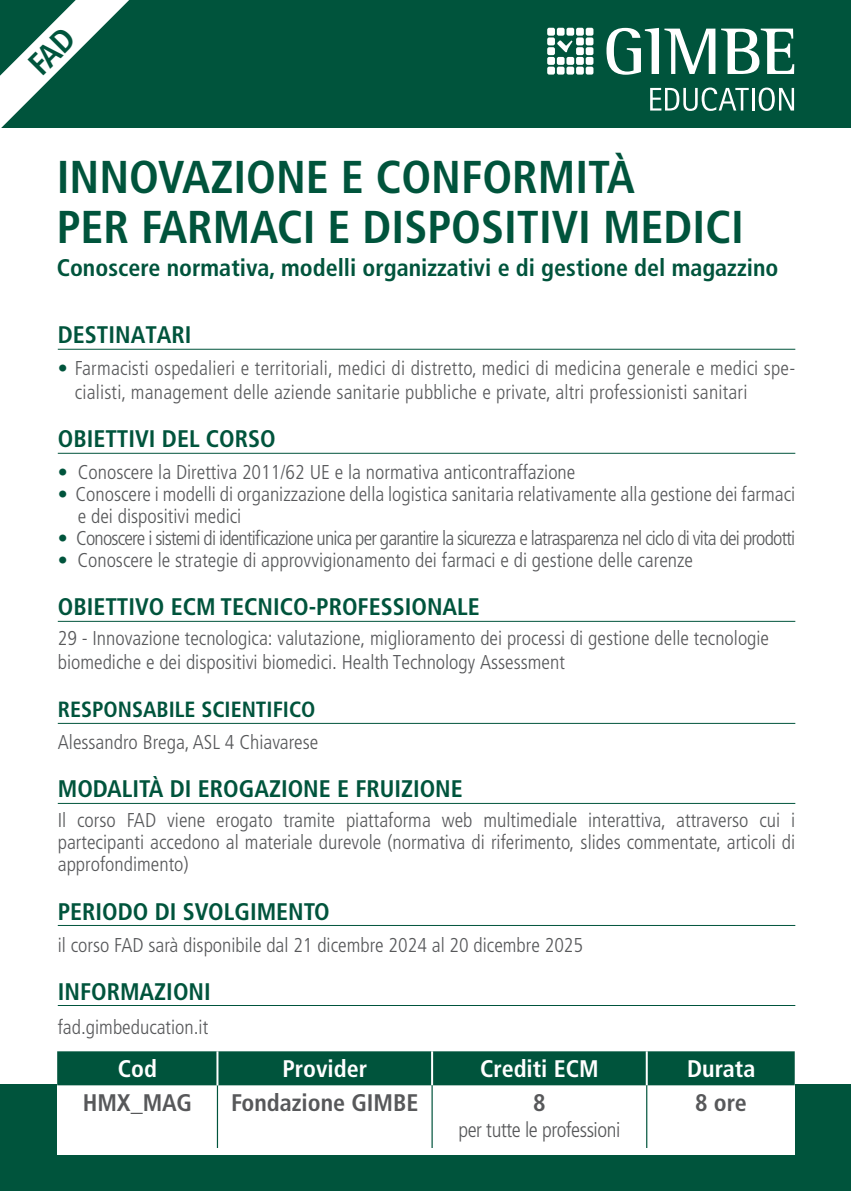
<style>
.page{position:relative;width:851px;height:1191px;background:#fff}
.page>*{position:absolute;margin:0;border:0;box-sizing:border-box;transform-origin:0 0}
.t1{font:700 condensed 46px/50px "Frutiger LT Std";color:#00543c}
.t2{font:700 condensed 24px "Frutiger LT Std";color:#00543c}
.t3{font:700 condensed 24px "Frutiger LT Std";color:#fff}
.t4{font:700 condensed 24px "Frutiger LT Std";color:#57585a}
.t5{font:700 condensed 22px "Frutiger LT Std";color:#00543c}
.t6{font:300 condensed 21px "Frutiger LT Std";letter-spacing:-.02em;color:#57585a}
.t7{font:300 condensed 20px/22px "Frutiger LT Std";color:#57585a}
.t8{font:300 condensed 20px/24px "Frutiger LT Std";letter-spacing:.01em;color:#58595b}
.t9{font:300 condensed 20px "Frutiger LT Std";letter-spacing:-.04em;color:#57585a}
.s1{font-weight:400;color:#00543c}
</style>
<div class="page">
<hr style="left:58px;top:349px;width:737px;height:1px;background:#00543c">
<hr style="left:58px;top:453px;width:737px;height:1px;background:#00543c">
<hr style="left:58px;top:621px;width:737px;height:1px;background:#00543c">
<hr style="left:58px;top:723px;width:737px;height:1px;background:#00543c">
<hr style="left:58px;top:803px;width:737px;height:1px;background:#00543c">
<hr style="left:58px;top:925px;width:737px;height:1px;background:#00543c">
<hr style="left:58px;top:1005px;width:737px;height:1px;background:#00543c">
<div style="left:0;top:0;width:850px;height:127px;background:#00543c"></div>
<div style="left:0;top:1085px;width:850px;height:106px;background:#00543c"></div>
<svg style="left:606px;top:28px;width:109px;height:47px"></svg>
<svg style="left:721px;top:29px;width:73px;height:45px"></svg>
<div style="left:547px;top:28px;width:8px;height:8px;background:#fff;border-radius:2px"></div>
<div style="left:556px;top:28px;width:8px;height:8px;background:#fff;border-radius:2px"></div>
<div style="left:566px;top:28px;width:8px;height:8px;background:#fff;border-radius:2px"></div>
<div style="left:576px;top:28px;width:7px;height:8px;background:#fff;border-radius:2px"></div>
<div style="left:585px;top:28px;width:8px;height:8px;background:#fff;border-radius:2px"></div>
<div style="left:547px;top:37px;width:8px;height:8px;background:#fff;border-radius:2px"></div>
<div style="left:576px;top:37px;width:7px;height:8px;background:#fff;border-radius:2px"></div>
<div style="left:585px;top:37px;width:8px;height:8px;background:#fff;border-radius:2px"></div>
<div style="left:547px;top:47px;width:8px;height:8px;background:#fff;border-radius:2px"></div>
<div style="left:576px;top:47px;width:7px;height:8px;background:#fff;border-radius:2px"></div>
<div style="left:585px;top:47px;width:8px;height:8px;background:#fff;border-radius:2px"></div>
<div style="left:547px;top:57px;width:8px;height:8px;background:#fff;border-radius:2px"></div>
<div style="left:556px;top:57px;width:8px;height:8px;background:#fff;border-radius:2px"></div>
<div style="left:566px;top:57px;width:8px;height:8px;background:#fff;border-radius:2px"></div>
<div style="left:576px;top:57px;width:7px;height:8px;background:#fff;border-radius:2px"></div>
<div style="left:585px;top:57px;width:8px;height:8px;background:#fff;border-radius:2px"></div>
<div style="left:547px;top:67px;width:8px;height:8px;background:#fff;border-radius:2px"></div>
<div style="left:556px;top:67px;width:8px;height:8px;background:#fff;border-radius:2px"></div>
<div style="left:566px;top:67px;width:8px;height:8px;background:#fff;border-radius:2px"></div>
<div style="left:576px;top:67px;width:7px;height:8px;background:#fff;border-radius:2px"></div>
<div style="left:585px;top:67px;width:8px;height:8px;background:#fff;border-radius:2px"></div>
<svg style="left:650px;top:88px;width:98px;height:23px"></svg>
<hr style="left:751px;top:88px;width:3px;height:23px;background:#fff">
<svg style="left:758px;top:88px;width:36px;height:23px"></svg>
<svg style="left:557px;top:40px;width:15px;height:12px"></svg>
<div style="left:57px;top:1051px;width:737px;height:103px;background:#fff"></div>
<div style="left:57px;top:1051px;width:737px;height:34px;background:#00543c"></div>
<hr style="left:431px;top:1051px;width:2px;height:34px;background:#fff">
<hr style="left:645px;top:1051px;width:2px;height:34px;background:#fff">
<hr style="left:217px;top:1085px;width:1px;height:63px;background:#00543c">
<hr style="left:216px;top:1051px;width:2px;height:34px;background:#fff">
<hr style="left:431px;top:1085px;width:1px;height:63px;background:#00543c">
<hr style="left:646px;top:1085px;width:1px;height:63px;background:#00543c">
<svg style="left:0;top:0;width:129px;height:128px"></svg>
<p class="t1" style="left:57px;top:152px;width:688px">INNOVAZIONE E CONFORMITÀ<br>PER FARMACI E DISPOSITIVI MEDICI</p>
<p class="t2" style="left:57px;top:253px;width:723px">Conoscere normativa, modelli organizzativi e di gestione del magazzino</p>
<p class="t2" style="left:58px;top:321px;width:135px">DESTINATARI</p>
<p class="t8" style="left:75px;top:357px;width:722px;text-indent:-17px"><span class="s1">•</span> Farmacisti ospedalieri e territoriali, medici di distretto, medici di medicina generale e medici spe&shy;cialisti, management delle aziende sanitarie pubbliche e private, altri professionisti sanitari</p>
<p class="t2" style="left:58px;top:425px;width:219px">OBIETTIVI DEL CORSO</p>
<p class="t7" style="left:58px;top:462px;width:519px"><span class="s1">•</span> Conoscere la Direttiva 2011/62 UE e la normativa anticontraffazione</p>
<p class="t7" style="left:78px;top:484px;width:718px;text-indent:-20px"><span class="s1">•</span> Conoscere i modelli di organizzazione della logistica sanitaria relativamente alla gestione dei farmaci e dei dispositivi medici</p>
<p class="t9" style="left:58px;top:527px;width:738px"><span class="s1">•</span> Conoscere i sistemi di identificazione unica per garantire la sicurezza e latrasparenza nel ciclo di vita dei prodotti</p>
<p class="t7" style="left:58px;top:550px;width:636px"><span class="s1">•</span> Conoscere le strategie di approvvigionamento dei farmaci e di gestione delle carenze</p>
<p class="t2" style="left:58px;top:593px;width:423px">OBIETTIVO ECM TECNICO-PROFESSIONALE</p>
<p class="t7" style="left:58px;top:628px;width:712px">29 - Innovazione tecnologica: valutazione, miglioramento dei processi di gestione delle tecnologie</p>
<p class="t7" style="left:58px;top:652px;width:508px">biomediche e dei dispositivi biomedici. Health Technology Assessment</p>
<p class="t5" style="left:58px;top:696px;width:259px">RESPONSABILE SCIENTIFICO</p>
<p class="t7" style="left:58px;top:732px;width:262px">Alessandro Brega, ASL 4 Chiavarese</p>
<p class="t2" style="left:58px;top:775px;width:406px">MODALITÀ DI EROGAZIONE E FRUIZIONE</p>
<p class="t7" style="left:58px;top:810px;width:738px;text-align:justify">Il corso FAD viene erogato tramite piattaforma web multimediale interattiva, attraverso cui i partecipanti accedono al materiale durevole (normativa di riferimento, slides commentate, articoli di approfondimento)</p>
<p class="t2" style="left:58px;top:897px;width:273px">PERIODO DI SVOLGIMENTO</p>
<p class="t7" style="left:58px;top:934px;width:527px">il corso FAD sarà disponibile dal 21 dicembre 2024 al 20 dicembre 2025</p>
<p class="t2" style="left:58px;top:977px;width:154px">INFORMAZIONI</p>
<p class="t7" style="left:58px;top:1016px;width:152px">fad.gimbeducation.it</p>
<p class="t3" style="left:118px;top:1054px;width:41px">Cod</p>
<p class="t3" style="left:282px;top:1054px;width:86px">Provider</p>
<p class="t3" style="left:480px;top:1054px;width:120px">Crediti ECM</p>
<p class="t3" style="left:687px;top:1054px;width:70px">Durata</p>
<p class="t4" style="left:83px;top:1088px;width:111px">HMX_MAG</p>
<p class="t4" style="left:231px;top:1088px;width:189px">Fondazione GIMBE</p>
<p class="t4" style="left:533px;top:1088px;width:14px">8</p>
<p class="t6" style="left:458px;top:1118px;width:163px">per tutte le professioni</p>
<p class="t4" style="left:695px;top:1088px;width:53px">8 ore</p>
</div>
